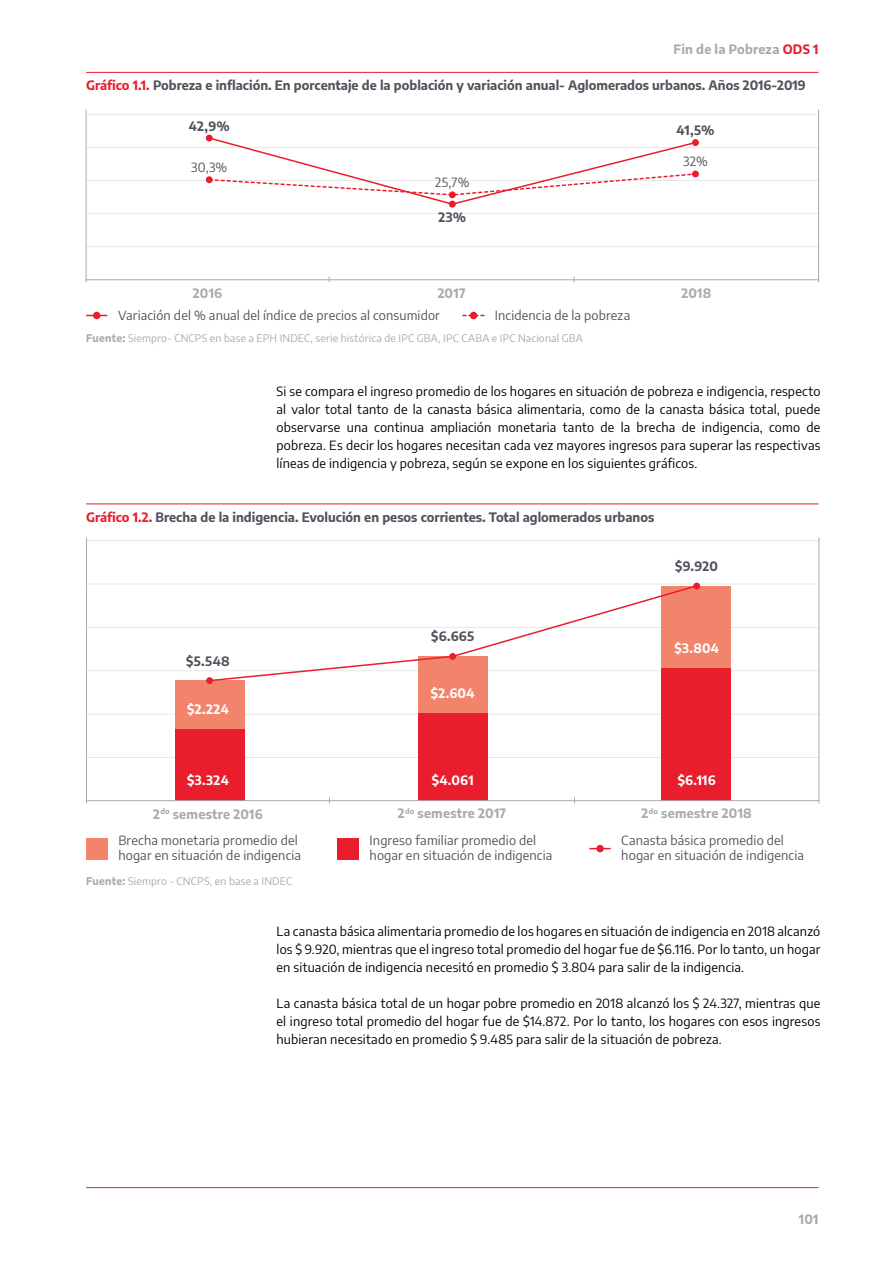
<style>
.page{position:relative;width:893px;height:1263px;background:#fff}
.page>*{position:absolute;margin:0;border:0;box-sizing:border-box;transform-origin:0 0}
.t1{font:12.75px/18px "Encode Sans";letter-spacing:.015em;color:#000;text-align:justify}
.t2{font:12.75px/15.3px "Encode Sans";letter-spacing:.015em;color:#50535c}
.t3{font:700 12.75px "Encode Sans";color:#50535c}
.t4{font:700 12.75px "Encode Sans";letter-spacing:.015em;color:#aaaaab}
.t5{font:700 12.75px "Encode Sans";letter-spacing:.02em;color:#fff}
.t6{font:10.5px "Encode Sans";letter-spacing:.02em;color:#aaaaab}
.s1{color:#ea1d2d}
.s2{font-weight:700}
.s3{font-weight:700;color:#aaaaab}
</style>
<div class="page">
<hr style="left:86px;top:72px;width:733px;height:1px;background:#ea1d2d">
<hr style="left:86px;top:503px;width:733px;height:1px;background:#ea1d2d">
<hr style="left:86px;top:1187px;width:733px;height:1px;background:#ea1d2d">
<hr style="left:86px;top:246px;width:733px;height:1px;background:#e7e7e7">
<hr style="left:86px;top:180px;width:733px;height:1px;background:#e7e7e7">
<hr style="left:86px;top:213px;width:733px;height:1px;background:#e7e7e7">
<hr style="left:86px;top:114px;width:733px;height:1px;background:#e7e7e7">
<hr style="left:86px;top:147px;width:733px;height:1px;background:#e7e7e7">
<hr style="left:86px;top:110px;width:1px;height:172px;background:#aaaaab">
<hr style="left:818px;top:110px;width:1px;height:172px;background:#aaaaab">
<div style="left:93px;top:312px;width:7px;height:7px;background:#ea1d2d;border-radius:50%"></div>
<div style="left:470px;top:312px;width:7px;height:7px;background:#ea1d2d;border-radius:50%"></div>
<svg style="left:86px;top:315px;width:21px;height:1px"></svg>
<svg style="left:463px;top:315px;width:21px;height:1px"></svg>
<div style="left:692px;top:171px;width:7px;height:6px;background:#ea1d2d;border-radius:50%"></div>
<div style="left:692px;top:139px;width:7px;height:7px;background:#ea1d2d;border-radius:50%"></div>
<svg style="left:207px;top:136px;width:490px;height:70px"></svg>
<hr style="left:86px;top:279px;width:733px;height:1px;background:#aaaaab">
<hr style="left:86px;top:714px;width:733px;height:1px;background:#e7e7e7">
<hr style="left:86px;top:757px;width:733px;height:1px;background:#e7e7e7">
<hr style="left:86px;top:627px;width:733px;height:1px;background:#e7e7e7">
<hr style="left:86px;top:670px;width:733px;height:1px;background:#e7e7e7">
<hr style="left:86px;top:540px;width:733px;height:1px;background:#e7e7e7">
<hr style="left:86px;top:584px;width:733px;height:1px;background:#e7e7e7">
<div style="left:596px;top:845px;width:8px;height:7px;background:#ea1d2d;border-radius:50%"></div>
<svg style="left:589px;top:848px;width:22px;height:1px"></svg>
<div style="left:175px;top:681px;width:69px;height:120px;background:#f3846c"></div>
<div style="left:175px;top:729px;width:69px;height:72px;background:#ea1d2d"></div>
<div style="left:418px;top:656px;width:70px;height:145px;background:#f3846c"></div>
<div style="left:418px;top:713px;width:70px;height:88px;background:#ea1d2d"></div>
<div style="left:661px;top:586px;width:70px;height:215px;background:#f3846c"></div>
<div style="left:661px;top:668px;width:70px;height:133px;background:#ea1d2d"></div>
<hr style="left:86px;top:538px;width:1px;height:265px;background:#aaaaab">
<hr style="left:819px;top:538px;width:1px;height:265px;background:#aaaaab">
<hr style="left:86px;top:800px;width:733px;height:1px;background:#aaaaab">
<div style="left:206px;top:677px;width:7px;height:7px;background:#ea1d2d;border-radius:50%"></div>
<div style="left:693px;top:583px;width:7px;height:6px;background:#ea1d2d;border-radius:50%"></div>
<svg style="left:208px;top:584px;width:490px;height:98px"></svg>
<div style="left:86px;top:838px;width:22px;height:21px;background:#f3846c"></div>
<div style="left:338px;top:838px;width:21px;height:21px;background:#ea1d2d"></div>
<p class="t4" style="left:674px;top:40px;width:146px">Fin de la Pobreza <span class="s1">ODS 1</span></p>
<p class="t3" style="left:86px;top:76px;width:721px"><span class="s1">Gráfico 1.1.</span> Pobreza e inflación. En porcentaje de la población y variación anual- Aglomerados urbanos. Años 2016-2019</p>
<p class="t3" style="left:189px;top:116px;width:43px">42,9%</p>
<p class="t3" style="left:676px;top:121px;width:40px">41,5%</p>
<p class="t2" style="left:191px;top:159px;width:38px">30,3%</p>
<p class="t2" style="left:435px;top:174px;width:36px">25,7%</p>
<p class="t3" style="left:438px;top:208px;width:29px">23%</p>
<p class="t2" style="left:683px;top:153px;width:26px">32%</p>
<p class="t4" style="left:438px;top:284px;width:29px">2017</p>
<p class="t4" style="left:681px;top:284px;width:31px">2018</p>
<p class="t2" style="left:118px;top:307px;width:323px">Variación del % anual del índice de precios al consumidor</p>
<p class="t2" style="left:495px;top:307px;width:137px">Incidencia de la pobreza</p>
<p class="t6" style="left:86px;top:331px;width:498px"><span class="s2">Fuente:</span> Siempro- CNCPS en base a EPH INDEC, serie histórica de IPC GBA, IPC CABA e IPC Nacional GBA</p>
<p class="t4" style="left:193px;top:284px;width:31px">2016</p>
<p class="t1" style="left:277px;top:382px;width:545px">Si se compara el ingreso promedio de los hogares en situación de pobreza e indigencia, respecto al valor total tanto de la canasta básica alimentaria, como de la canasta básica total, puede observarse una continua ampliación monetaria tanto de la brecha de indigencia, como de pobreza. Es decir los hogares necesitan cada vez mayores ingresos para superar las respectivas líneas de indigencia y pobreza, según se expone en los siguientes gráficos.</p>
<p class="t3" style="left:86px;top:508px;width:570px"><span class="s1">Gráfico 1.2.</span> Brecha de la indigencia. Evolución en pesos corrientes. Total aglomerados urbanos</p>
<p class="t3" style="left:675px;top:557px;width:44px">$9.920</p>
<p class="t3" style="left:186px;top:651px;width:45px">$5.548</p>
<p class="t5" style="left:187px;top:699px;width:43px">$2.224</p>
<p class="t3" style="left:431px;top:627px;width:44px">$6.665</p>
<p class="t5" style="left:431px;top:684px;width:45px">$2.604</p>
<p class="t5" style="left:674px;top:639px;width:46px">$3.804</p>
<p class="t5" style="left:187px;top:771px;width:43px">$3.324</p>
<p class="t5" style="left:432px;top:771px;width:43px">$4.061</p>
<p class="t5" style="left:678px;top:771px;width:40px">$6.116</p>
<p class="t2" style="left:118px;top:800px;width:181px;line-height:26.4px;text-align:center"><span class="s3">2</span><sup>do</sup> <span class="s3">semestre 2016<br></span>Brecha monetaria promedio del</p>
<p class="t2" style="left:118px;top:847px;width:184px">hogar en situación de indigencia</p>
<p class="t6" style="left:86px;top:874px;width:207px"><span class="s2">Fuente:</span> Siempro - CNCPS, en base a INDEC</p>
<p class="t4" style="left:398px;top:804px;width:110px">2<sup>do</sup> semestre 2017</p>
<p class="t4" style="left:642px;top:804px;width:112px">2<sup>do</sup> semestre 2018</p>
<p class="t2" style="left:370px;top:832px;width:184px">Ingreso familiar promedio del hogar en situación de indigencia</p>
<p class="t2" style="left:621px;top:832px;width:184px">Canasta básica promedio del hogar en situación de indigencia</p>
<p class="t1" style="left:277px;top:922px;width:545px">La canasta básica alimentaria promedio de los hogares en situación de indigencia en 2018 alcanzó los $ 9.920, mientras que el ingreso total promedio del hogar fue de $6.116. Por lo tanto, un hogar en situación de indigencia necesitó en promedio $ 3.804 para salir de la indigencia.</p>
<p class="t1" style="left:277px;top:994px;width:545px">La canasta básica total de un hogar pobre promedio en 2018 alcanzó los $ 24.327, mientras que el ingreso total promedio del hogar fue de $14.872. Por lo tanto, los hogares con esos ingresos hubieran necesitado en promedio $ 9.485 para salir de la situación de pobreza.</p>
<p class="t4" style="left:799px;top:1210px;width:21px">101</p>
</div>
